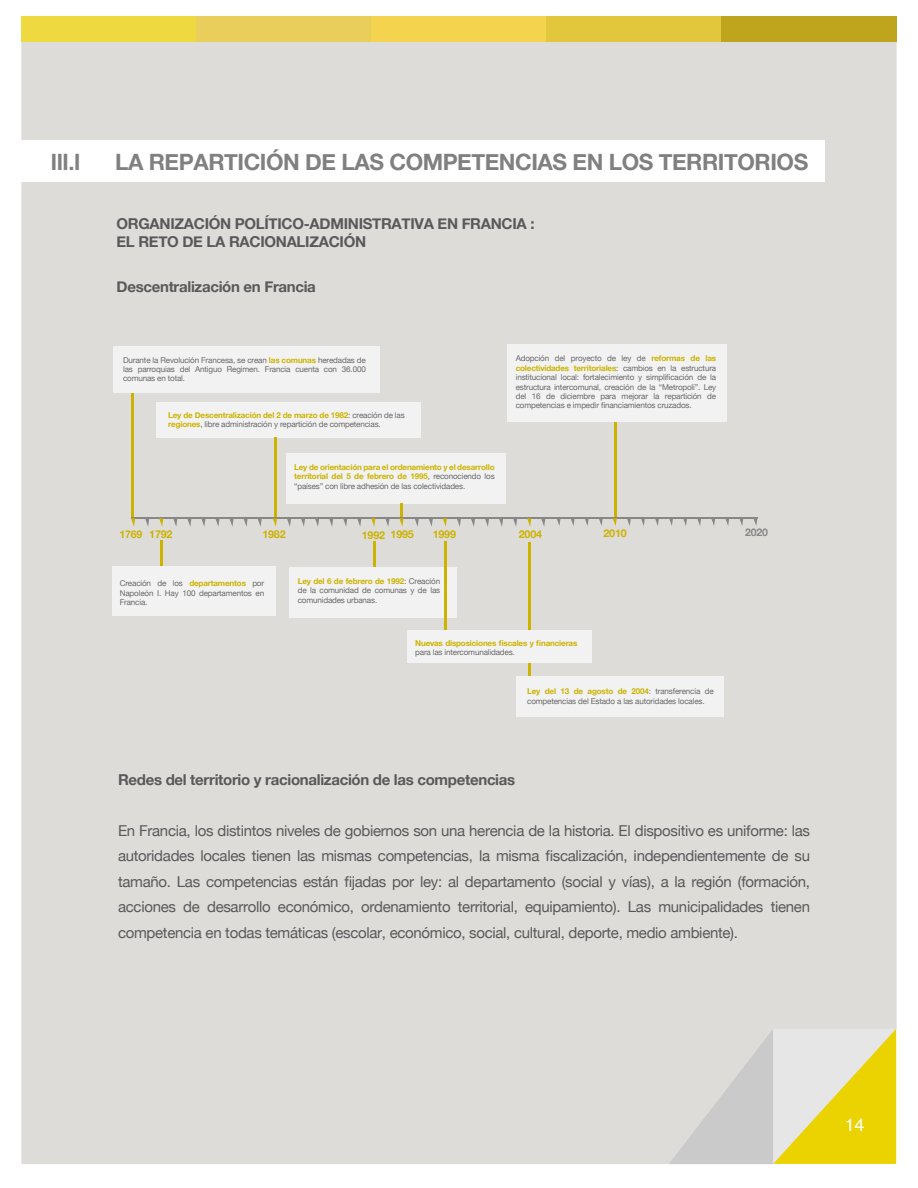
<style>
.page{position:relative;width:918px;height:1188px;background:#fff}
.page>*{position:absolute;margin:0;border:0;box-sizing:border-box;transform-origin:0 0}
.t1{font:700 22.5px "Helvetica Neue";letter-spacing:-.02em;color:#808080}
.t2{font:700 22.5px "Helvetica";color:#808080}
.t3{font:18px "Helvetica";color:#fff}
.t4{font:15px/25.5px "Helvetica Neue";letter-spacing:-.02em;color:#5a595a;text-align:justify}
.t5{font:700 15px/18px "Helvetica Neue";letter-spacing:-.02em;color:#5a595a}
.t6{font:700 10.8px "Helvetica Neue";letter-spacing:-.02em;color:#ccb300}
.t7{font:700 10.5px "Helvetica Neue";color:#ccb300}
.t8{font:700 10.5px "Helvetica Neue";color:#878787}
.t9{font:8.1px/9.4px "Helvetica Neue";letter-spacing:-.02em;color:#686868;text-align:justify}
.t10{font:700 8.1px/9.4px "Helvetica Neue";letter-spacing:-.02em;color:#ccb300;text-align:justify}
.s1{font-weight:700;color:#ccb300}
.s2{font-weight:400;color:#686868}
.s3{font-size:10.8px}
</style>
<div class="page">
<div style="left:21px;top:42px;width:876px;height:1122px;background:#dedcd9"></div>
<div style="left:21px;top:17px;width:175px;height:25px;background:#efd941"></div>
<div style="left:196px;top:17px;width:175px;height:25px;background:#eace5c"></div>
<div style="left:371px;top:17px;width:176px;height:25px;background:#f4d44e"></div>
<div style="left:547px;top:17px;width:175px;height:25px;background:#e2c63b"></div>
<div style="left:722px;top:17px;width:175px;height:25px;background:#bfa41d"></div>
<svg style="left:669px;top:1029px;width:227px;height:135px;background:#dfd89e"></svg>
<div style="left:19px;top:140px;width:805px;height:41px;background:#fff"></div>
<hr style="left:131px;top:517px;width:626px;height:1px;background:#878787">
<svg style="left:258px;top:518px;width:4px;height:9px"></svg>
<svg style="left:243px;top:518px;width:5px;height:9px"></svg>
<svg style="left:229px;top:518px;width:5px;height:9px"></svg>
<svg style="left:215px;top:518px;width:5px;height:9px"></svg>
<svg style="left:201px;top:518px;width:5px;height:9px"></svg>
<svg style="left:187px;top:518px;width:4px;height:9px"></svg>
<svg style="left:173px;top:518px;width:4px;height:9px"></svg>
<svg style="left:159px;top:518px;width:4px;height:9px"></svg>
<svg style="left:145px;top:518px;width:4px;height:9px"></svg>
<svg style="left:131px;top:518px;width:4px;height:9px"></svg>
<svg style="left:385px;top:518px;width:5px;height:9px"></svg>
<svg style="left:371px;top:518px;width:4px;height:9px"></svg>
<svg style="left:357px;top:518px;width:4px;height:9px"></svg>
<svg style="left:343px;top:518px;width:4px;height:9px"></svg>
<svg style="left:329px;top:518px;width:4px;height:9px"></svg>
<svg style="left:315px;top:518px;width:4px;height:9px"></svg>
<svg style="left:301px;top:518px;width:4px;height:9px"></svg>
<svg style="left:287px;top:518px;width:4px;height:9px"></svg>
<svg style="left:273px;top:518px;width:4px;height:9px"></svg>
<svg style="left:541px;top:518px;width:4px;height:9px"></svg>
<svg style="left:527px;top:518px;width:4px;height:9px"></svg>
<svg style="left:513px;top:518px;width:4px;height:9px"></svg>
<svg style="left:499px;top:518px;width:4px;height:9px"></svg>
<svg style="left:485px;top:518px;width:4px;height:9px"></svg>
<svg style="left:471px;top:518px;width:4px;height:9px"></svg>
<svg style="left:457px;top:518px;width:4px;height:9px"></svg>
<svg style="left:443px;top:518px;width:4px;height:9px"></svg>
<svg style="left:429px;top:518px;width:4px;height:9px"></svg>
<svg style="left:415px;top:518px;width:4px;height:9px"></svg>
<svg style="left:683px;top:518px;width:4px;height:8px"></svg>
<svg style="left:669px;top:518px;width:4px;height:8px"></svg>
<svg style="left:655px;top:518px;width:4px;height:8px"></svg>
<svg style="left:641px;top:518px;width:4px;height:8px"></svg>
<svg style="left:627px;top:518px;width:4px;height:8px"></svg>
<svg style="left:613px;top:518px;width:4px;height:8px"></svg>
<svg style="left:599px;top:518px;width:4px;height:8px"></svg>
<svg style="left:585px;top:518px;width:4px;height:8px"></svg>
<svg style="left:570px;top:518px;width:5px;height:8px"></svg>
<svg style="left:556px;top:518px;width:5px;height:8px"></svg>
<svg style="left:753px;top:518px;width:4px;height:8px"></svg>
<svg style="left:739px;top:518px;width:4px;height:8px"></svg>
<svg style="left:725px;top:518px;width:4px;height:8px"></svg>
<svg style="left:711px;top:518px;width:4px;height:8px"></svg>
<svg style="left:697px;top:518px;width:4px;height:8px"></svg>
<div style="left:112px;top:566px;width:163px;height:50px;background:#f2f2f2"></div>
<div style="left:290px;top:567px;width:167px;height:51px;background:#f2f2f2"></div>
<div style="left:114px;top:347px;width:266px;height:46px;background:#f2f2f2"></div>
<div style="left:156px;top:402px;width:265px;height:36px;background:#f2f2f2"></div>
<hr style="left:132px;top:393px;width:2px;height:124px;background:#ccb300">
<hr style="left:274px;top:438px;width:2px;height:79px;background:#ccb300">
<hr style="left:373px;top:541px;width:2px;height:26px;background:#ccb300">
<hr style="left:614px;top:423px;width:2px;height:94px;background:#ccb300">
<div style="left:286px;top:453px;width:220px;height:51px;background:#f2f2f2"></div>
<div style="left:508px;top:344px;width:219px;height:78px;background:#f2f2f2"></div>
<svg style="left:399px;top:504px;width:5px;height:23px"></svg>
<hr style="left:445px;top:541px;width:2px;height:89px;background:#ccb300">
<hr style="left:529px;top:542px;width:2px;height:135px;background:#ccb300">
<div style="left:407px;top:630px;width:185px;height:33px;background:#f2f2f2"></div>
<div style="left:516px;top:676px;width:208px;height:41px;background:#f2f2f2"></div>
<hr style="left:160px;top:540px;width:3px;height:26px;background:#ccb300">
<h1 class="t2" style="left:51px;top:144px;width:31px">III.I</h1>
<h1 class="t1" style="left:115px;top:144px;width:695px">LA REPARTICIÓN DE LAS COMPETENCIAS EN LOS TERRITORIOS</h1>
<h3 class="t5" style="left:117px;top:215px;width:419px">ORGANIZACIÓN POLÍTICO-ADMINISTRATIVA EN FRANCIA :<br>EL RETO DE LA RACIONALIZACIÓN</h3>
<h3 class="t5" style="left:117px;top:278px;width:201px">Descentralización en Francia</h3>
<p class="t9" style="left:123px;top:356px;width:244px">Durante la Revolución Francesa, se crean <span class="s1">las comunas</span> heredadas de las parroquias del Antiguo Regimen. Francia cuenta con 36.000 comunas en total.</p>
<p class="t9" style="left:168px;top:411px;width:238px"><span class="s1">Ley de Descentralización del 2 de marzo de 1982</span>: creación de las <span class="s1">regiones</span>, libre administración y repartición de competencias.</p>
<p class="t10" style="left:294px;top:462px;width:202px">Ley de orientación para el ordenamiento y el desarrollo territorial del 5 de febrero de 1995<span class="s2">, reconociendo los “países” con libre adhesión de las colectividades.</span></p>
<p class="t9" style="left:516px;top:354px;width:202px">Adopción del proyecto de ley de <span class="s1">reformas de las colectividades territoriales</span>: cambios en la estructura institucional local: fortalecimiento y simplificación de la estructura intercomunal, creación de la “Metropoli”. Ley del 16 de diciembre para mejorar la repartición de competencias e impedir financiamientos cruzados.</p>
<p class="t7" style="left:120px;top:526px;width:54px">1769 <span class="s3">1792</span></p>
<h3 class="t6" style="left:262px;top:526px;width:25px">1982</h3>
<h3 class="t6" style="left:362px;top:526px;width:54px">1992 1995</h3>
<h3 class="t6" style="left:433px;top:526px;width:25px">1999</h3>
<h3 class="t6" style="left:519px;top:526px;width:25px">2004</h3>
<h3 class="t6" style="left:603px;top:525px;width:25px">2010</h3>
<p class="t8" style="left:745px;top:524px;width:24px">2020</p>
<p class="t9" style="left:120px;top:579px;width:146px">Creación de los <span class="s1">departamentos</span> por Napoleón I. Hay 100 departamentos en Francia.</p>
<p class="t9" style="left:298px;top:577px;width:144px"><span class="s1">Ley del 6 de febrero de 1992</span>: Creación de la comunidad de comunas y de las comunidades urbanas.</p>
<p class="t10" style="left:415px;top:638px;width:164px">Nuevas disposiciones fiscales y financieras</p>
<p class="t9" style="left:415px;top:648px;width:101px">para las intercomunalidades.</p>
<p class="t9" style="left:527px;top:687px;width:188px"><span class="s1">Ley del 13 de agosto de 2004</span>: transferencia de competencias del Estado a las autoridades locales.</p>
<h3 class="t5" style="left:118px;top:771px;width:399px">Redes del territorio y racionalización de las competencias</h3>
<p class="t4" style="left:118px;top:819px;width:694px">En Francia, los distintos niveles de gobiernos son una herencia de la historia. El dispositivo es uniforme: las autoridades locales tienen las mismas competencias, la misma fiscalización, independientemente de su tamaño. Las competencias están fijadas por ley: al departamento (social y vías), a la región (formación, acciones de desarrollo económico, ordenamiento territorial, equipamiento). Las municipalidades tienen competencia en todas temáticas (escolar, económico, social, cultural, deporte, medio ambiente).</p>
<h2 class="t3" style="left:845px;top:1111px;width:21px">14</h2>
</div>
